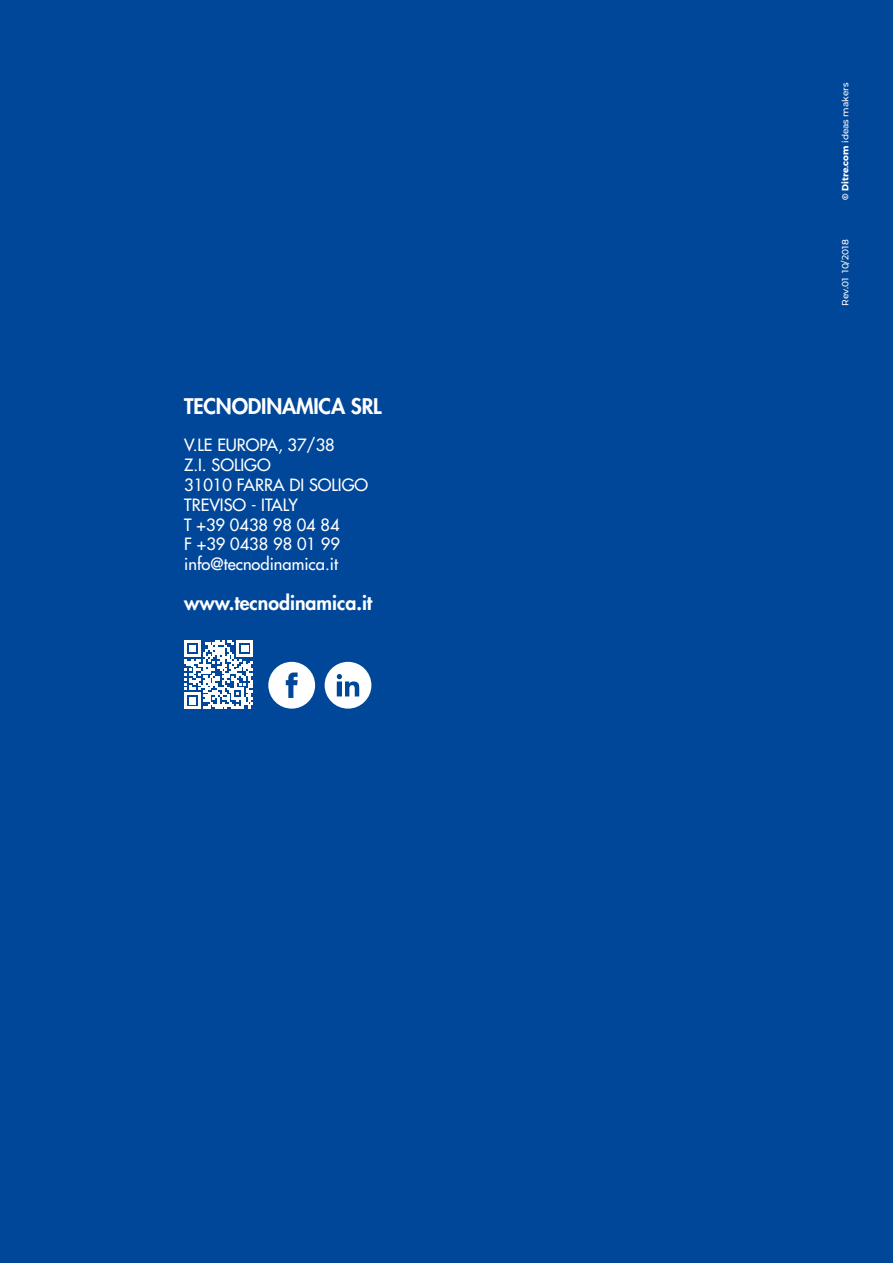
<style>
.page{position:relative;width:893px;height:1263px;background:#004799}
.page>*{position:absolute;margin:0;border:0;box-sizing:border-box;transform-origin:0 0}
.t1{font:800 21px "Futura Std";letter-spacing:-.01em;color:#fff}
.t2{font:800 19.5px "Futura Std";color:#fff}
.t3{font:500 16.5px/19.8px "Futura Std";color:#fff}
.t4{font:500 9px "Montserrat";color:#fff}
.s1{font-weight:700}
</style>
<div class="page">
<svg style="left:184px;top:640px;width:69px;height:69px"></svg>
<div style="left:268px;top:662px;width:47px;height:47px;background:#fff;border-radius:50%"></div>
<svg style="left:286px;top:672px;width:12px;height:26px"></svg>
<div style="left:325px;top:662px;width:46px;height:47px;background:#fff;border-radius:50%"></div>
<svg style="left:337px;top:674px;width:22px;height:22px"></svg>
<p class="t1" style="left:184px;top:392px;width:199px">TECNODINAMICA SRL</p>
<p class="t3" style="left:184px;top:435px;width:185px">V.LE EUROPA, 37/38<br>Z.I. SOLIGO<br>31010 FARRA DI SOLIGO<br>TREVISO - ITALY<br>T +39 0438 98 04 84<br>F +39 0438 98 01 99 info@tecnodinamica.it</p>
<p class="t2" style="left:184px;top:590px;width:190px">www.tecnodinamica.it</p>
<p class="t4" style="left:839px;top:200px;width:118px;rotate:-90deg"><span class="s1">© Ditre.com</span> ideas makers</p>
<p class="t4" style="left:839px;top:306px;width:68px;rotate:-90deg">Rev.01 10/2018</p>
</div>
